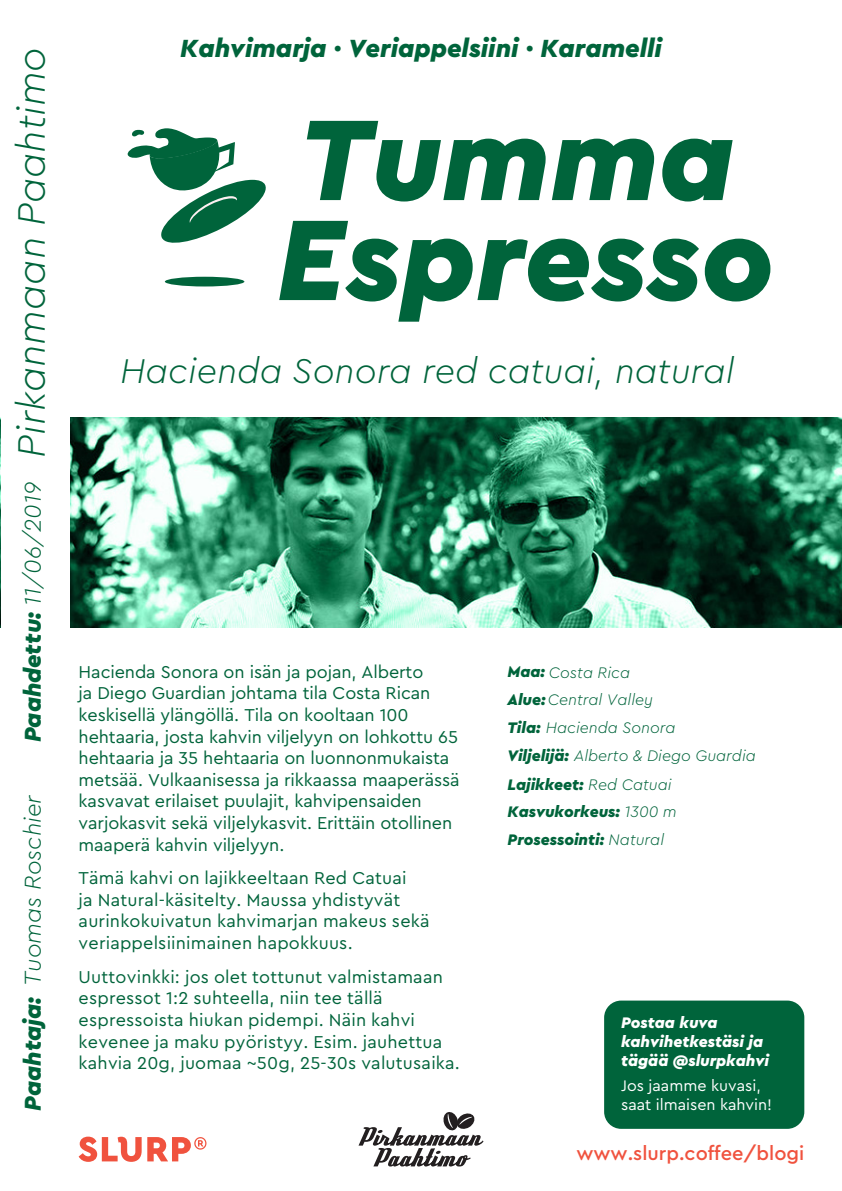
<style>
.page{position:relative;width:842px;height:1191px;background:#fff}
.page>*{position:absolute;margin:0;border:0;box-sizing:border-box;transform-origin:0 0}
.t1{font:italic 900 120px "Cera Pro";color:#00643b}
.t2{font:italic 300 40px "Cera Pro";color:#00643b}
.t3{font:italic 300 36px "Cera Pro";color:#00643b}
.t4{font:italic 900 26px "Cera Pro";color:#00643b}
.t5{font:italic 300 24px "Cera Pro";color:#00643b}
.t6{font:italic 900 24px "Cera Pro";color:#00643b}
.t7{font:500 20px "Cera Pro";color:#f0523e}
.t8{font:18px/21.6px "Cera Pro";letter-spacing:-.005em;color:#00643b}
.t9{font:italic 300 16px/28px "Cera Pro";color:#00643b}
.t10{font:italic 900 16px/19.2px "Cera Pro";color:#fff}
.t11{font:italic 900 16px/28px "Cera Pro";color:#00643b}
.t12{font:16px/19.2px "Cera Pro";color:#fff}
.s1{font-weight:300}
.s2{font-weight:900}
</style>
<div class="page">
<img style="left:71px;top:417px;width:771px;height:210px">
<img style="left:0;top:417px;width:1px;height:210px">
<svg style="left:79px;top:1136px;width:127px;height:25px"></svg>
<svg style="left:127px;top:128px;width:139px;height:115px"></svg>
<svg style="left:165px;top:277px;width:79px;height:9px"></svg>
<svg style="left:358px;top:1112px;width:125px;height:54px"></svg>
<div style="left:604px;top:1000px;width:200px;height:128px;background:#00643b;border-radius:17px"></div>
<h2 class="t2" style="left:5px;top:457px;width:412px;rotate:-90deg">Pirkanmaan Paahtimo</h2>
<h3 class="t6" style="left:17px;top:742px;width:262px;rotate:-90deg">Paahdettu: <span class="s1">11/06/2019</span></h3>
<h3 class="t5" style="left:17px;top:1110px;width:317px;rotate:-90deg"><span class="s2">Paahtaja:</span> Tuomas Roschier</h3>
<h3 class="t4" style="left:180px;top:31px;width:483px">Kahvimarja · Veriappelsiini · Karamelli</h3>
<h1 class="t1" style="left:300px;top:80px;width:436px">Tumma</h1>
<h1 class="t1" style="left:276px;top:180px;width:499px">Espresso</h1>
<h3 class="t3" style="left:120px;top:347px;width:616px">Hacienda Sonora red catuai, natural</h3>
<p class="t8" style="left:79px;top:660px;width:383px">Hacienda Sonora on isän ja pojan, Alberto<br>ja Diego Guardian johtama tila Costa Rican keskisellä ylängöllä. Tila on kooltaan 100 hehtaaria, josta kahvin viljelyyn on lohkottu 65 hehtaaria ja 35 hehtaaria on luonnonmukaista metsää. Vulkaanisessa ja rikkaassa maaperässä kasvavat erilaiset puulajit, kahvipensaiden varjokasvit sekä viljelykasvit. Erittäin otollinen maaperä kahvin viljelyyn.</p>
<p class="t8" style="left:79px;top:866px;width:352px">Tämä kahvi on lajikkeeltaan Red Catuai<br>ja Natural-käsitelty. Maussa yhdistyvät aurinkokuivatun kahvimarjan makeus sekä veriappelsiinimainen hapokkuus.</p>
<p class="t8" style="left:79px;top:965px;width:383px">Uuttovinkki: jos olet tottunut valmistamaan espressot 1:2 suhteella, niin tee tällä espressoista hiukan pidempi. Näin kahvi kevenee ja maku pyöristyy. Esim. jauhettua kahvia 20g, juomaa ~50g, 25-30s valutusaika.</p>
<p class="t9" style="left:507px;top:657px;width:250px"><span class="s2">Maa:</span> Costa Rica<br><span class="s2">Alue:</span>Central Valley<br><span class="s2">Tila:</span> Hacienda Sonora<br><span class="s2">Viljelijä:</span> Alberto &amp; Diego Guardia<br><span class="s2">Lajikkeet:</span> Red Catuai</p>
<p class="t11" style="left:507px;top:796px;width:171px">Kasvukorkeus: <span class="s1">1300 m<br></span>Prosessointi: <span class="s1">Natural</span></p>
<p class="t10" style="left:621px;top:1012px;width:149px">Postaa kuva kahvihetkestäsi ja tägää @slurpkahvi</p>
<p class="t12" style="left:621px;top:1075px;width:153px">Jos jaamme kuvasi, saat ilmaisen kahvin!</p>
<p class="t7" style="left:576px;top:1140px;width:229px">www.slurp.coffee/blogi</p>
</div>
